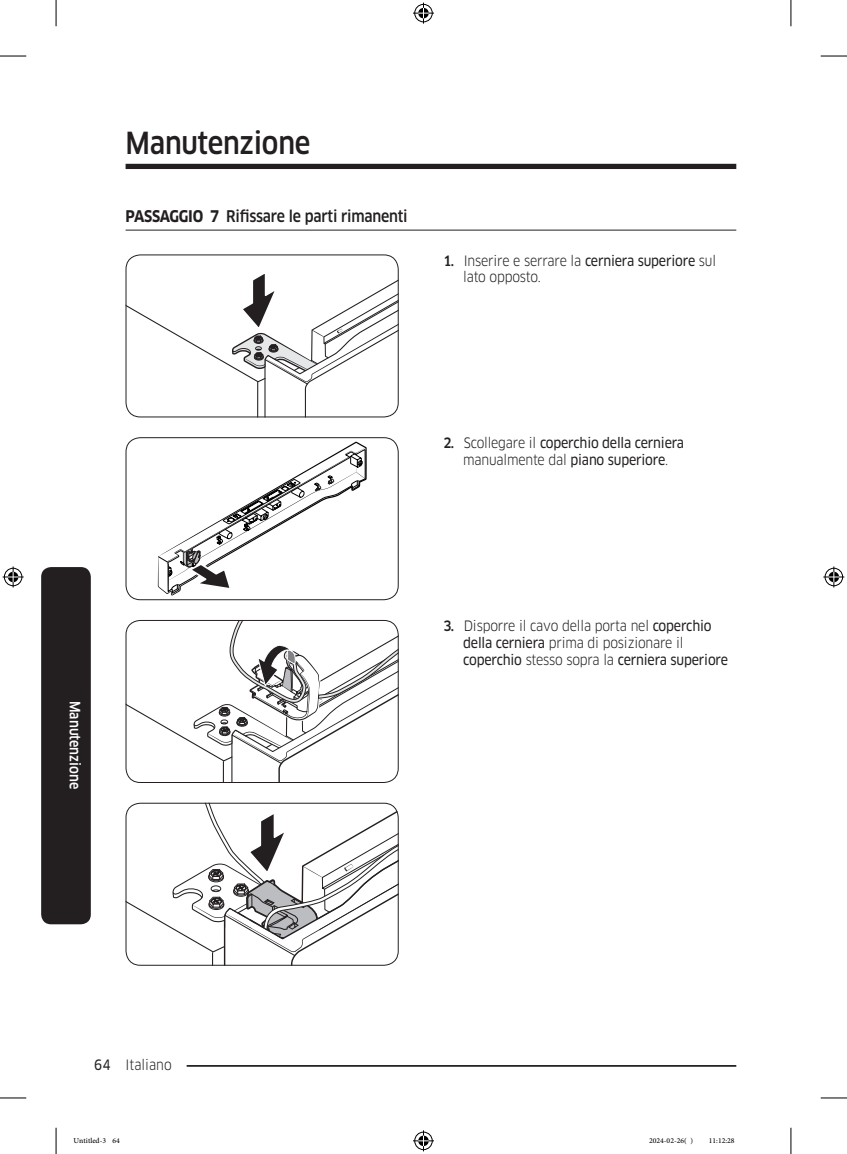
<style>
.page{position:relative;width:847px;height:1154px;background:#fff}
.page>*{position:absolute;margin:0;border:0;box-sizing:border-box;transform-origin:0 0}
.t1{font:500 29.75px "Samsung Clan Pro";letter-spacing:-.01em;color:#231f20;scale:.9 1}
.t2{font:500 15.75px "Samsung Clan Pro";letter-spacing:-.015em;color:#231f20;scale:.9 1}
.t3{font:14px/16.8px "Samsung Clan Pro";letter-spacing:-.015em;color:#231f20;scale:.9 1}
.t4{font:14px/16.8px "Samsung Clan Pro News";letter-spacing:-.015em;color:#231f20;text-align:center;scale:.9 1}
.Sidebar{font:500 14px "Samsung Clan Pro";color:#fff;scale:.9 1}
.t5{font:10.5px "Adobe Arabic";color:#000}
.s1{font-weight:700}
.s2{font-weight:500}
.s3{font-family:"Samsung Clan Pro News"}
.s4{font-family:"Samsung Clan Pro";font-weight:500}
.s5{font-family:"Samsung Clan Pro"}
</style>
<div class="page">
<div style="left:125px;top:164px;width:611px;height:5px;background:#231f20"></div>
<hr style="left:125px;top:1065px;width:611px;height:2px;background:#231f20">
<div style="left:111px;top:1055px;width:75px;height:17px;background:#fff"></div>
<div style="left:41px;top:567px;width:50px;height:357px;background:#231f20;border-radius:10px"></div>
<hr style="left:125px;top:230px;width:611px;height:1px;background:#231f20">
<svg style="left:127px;top:254px;width:271px;height:163px"></svg>
<div style="left:125px;top:254px;width:273px;height:163px;border:1px solid #231f20;border-radius:14px"></div>
<svg style="left:158px;top:441px;width:208px;height:154px"></svg>
<div style="left:125px;top:437px;width:273px;height:163px;border:1px solid #231f20;border-radius:14px"></div>
<svg style="left:127px;top:620px;width:271px;height:163px"></svg>
<div style="left:125px;top:620px;width:273px;height:163px;border:1px solid #231f20;border-radius:14px"></div>
<svg style="left:126px;top:803px;width:272px;height:163px"></svg>
<div style="left:125px;top:803px;width:273px;height:163px;border:1px solid #231f20;border-radius:14px"></div>
<svg style="left:0;top:56px;width:26px;height:1px"></svg>
<svg style="left:820px;top:56px;width:26px;height:1px"></svg>
<svg style="left:0;top:1097px;width:26px;height:1px"></svg>
<svg style="left:820px;top:1097px;width:26px;height:1px"></svg>
<svg style="left:56px;top:0;width:1px;height:26px"></svg>
<svg style="left:56px;top:1128px;width:1px;height:26px"></svg>
<svg style="left:790px;top:0;width:1px;height:26px"></svg>
<svg style="left:790px;top:1128px;width:1px;height:26px"></svg>
<svg style="left:413px;top:3px;width:21px;height:21px"></svg>
<svg style="left:413px;top:1130px;width:21px;height:21px"></svg>
<svg style="left:3px;top:566px;width:21px;height:21px"></svg>
<svg style="left:823px;top:566px;width:21px;height:21px"></svg>
<h1 class="t1" style="left:125px;top:125px;width:207px">Manutenzione</h1>
<p class="t2" style="left:125px;top:207px;width:315px"><span class="s1">PASSAGGIO 7</span> Rifissare le parti rimanenti</p>
<p class="t3" style="left:463px;top:252px;width:282px;text-indent:-20px"><span class="s2">1.</span> Inserire e serrare la <span class="s3">cerniera superiore</span> sul lato opposto.</p>
<p class="Sidebar" style="left:83px;top:701px;width:100px;rotate:90deg">Manutenzione</p>
<p class="t4" style="left:443px;top:435px;width:269px"><span class="s4">2.</span> <span class="s5">Scollegare il</span> coperchio della cerniera <span class="s5">manualmente dal</span> piano superiore<span class="s5">.</span></p>
<p class="t3" style="left:463px;top:617px;width:296px;text-indent:-20px"><span class="s2">3.</span> Disporre il cavo della porta nel <span class="s3">coperchio della cerniera</span> prima di posizionare il <span class="s3">coperchio</span> stesso sopra la <span class="s3">cerniera superiore</span></p>
<p class="t3" style="left:94px;top:1056px;width:87px"><span class="s3">64</span> Italiano</p>
<p class="t5" style="left:74px;top:1133px;width:48px">Untitled-3 64</p>
<p class="t5" style="left:648px;top:1133px;width:46px">2024-02-26( )</p>
<p class="t5" style="left:708px;top:1133px;width:27px">11:12:28</p>
</div>
